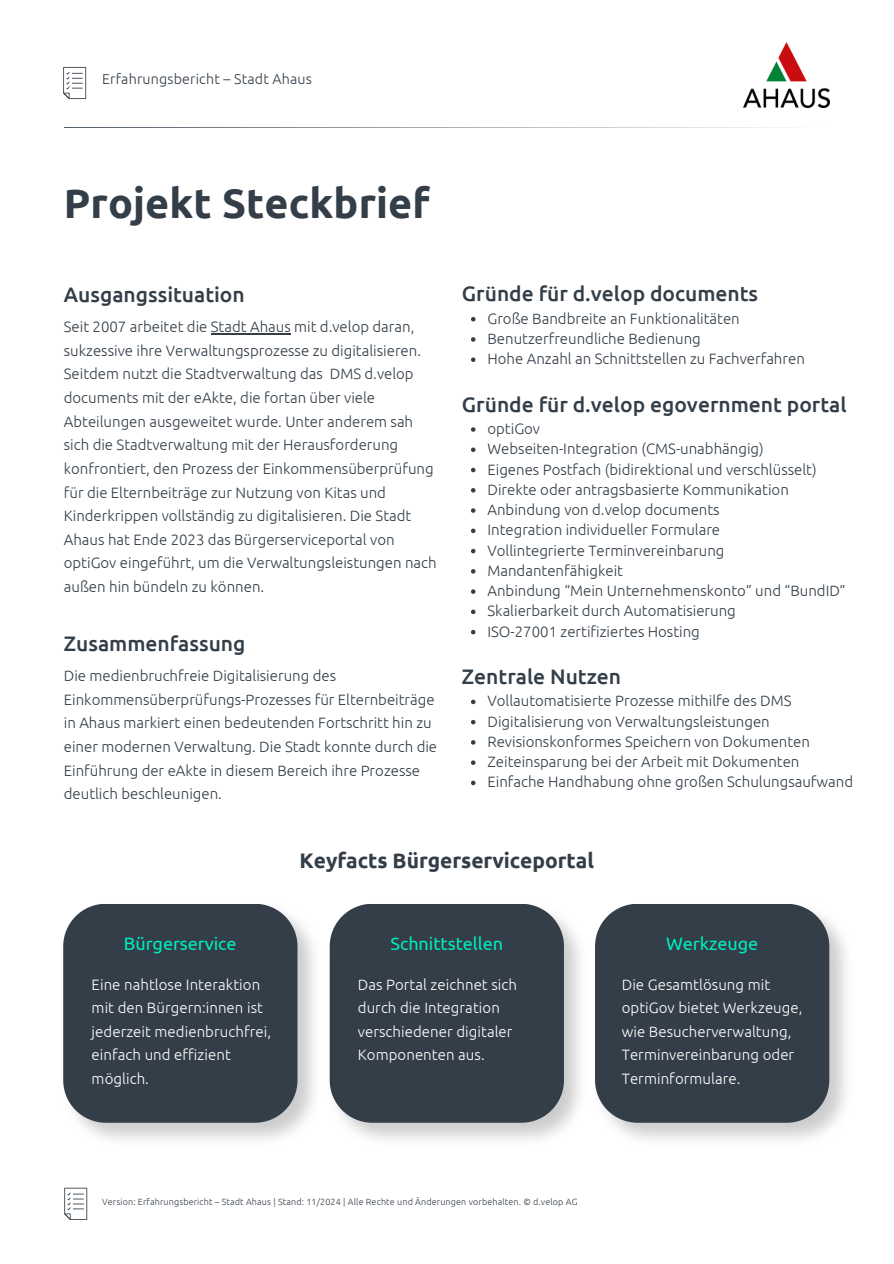
<style>
.page{position:relative;width:894px;height:1264px;background:#fff}
.page>*{position:absolute;margin:0;border:0;box-sizing:border-box;transform-origin:0 0}
.t1{font:700 41.25px "Ubuntu";letter-spacing:.005em;color:#333e48}
.t2{font:500 21px "Ubuntu";color:#333e48}
.t3{font:700 21px "Ubuntu";letter-spacing:-.005em;color:#333e48}
.t4{font:18px "Ubuntu";letter-spacing:-.005em;color:#00ecbc}
.t5{font:300 15px/23.7px "Ubuntu";color:#333e48}
.t6{font:300 15px/23.7px "Ubuntu";letter-spacing:.005em;color:#fff}
.t7{font:300 14.25px "Ubuntu";letter-spacing:.015em;color:#333e48}
.t8{font:300 9px "Ubuntu";letter-spacing:.015em;color:#333e48}
</style>
<div class="page">
<svg style="left:64px;top:127px;width:718px;height:1px"></svg>
<img style="left:63px;top:912px;width:251px;height:228px">
<div style="left:63px;top:903px;width:234px;height:219px;background:#333e48;border-radius:43px"></div>
<img style="left:332px;top:913px;width:248px;height:227px">
<img style="left:595px;top:912px;width:251px;height:228px">
<div style="left:329px;top:903px;width:235px;height:219px;background:#333e48;border-radius:43px"></div>
<div style="left:595px;top:903px;width:234px;height:219px;background:#333e48;border-radius:43px"></div>
<svg style="left:63px;top:67px;width:23px;height:32px"></svg>
<svg style="left:64px;top:1187px;width:23px;height:32px"></svg>
<img style="left:743px;top:43px;width:85px;height:64px">
<hr style="left:211px;top:333px;width:80px;height:1px;background:#333e48">
<svg style="left:471px;top:317px;width:4px;height:4px"></svg>
<svg style="left:471px;top:337px;width:4px;height:5px"></svg>
<svg style="left:471px;top:357px;width:4px;height:5px"></svg>
<svg style="left:471px;top:427px;width:4px;height:5px"></svg>
<svg style="left:471px;top:447px;width:4px;height:5px"></svg>
<svg style="left:471px;top:468px;width:4px;height:4px"></svg>
<svg style="left:471px;top:488px;width:4px;height:4px"></svg>
<svg style="left:471px;top:508px;width:4px;height:5px"></svg>
<svg style="left:471px;top:528px;width:4px;height:5px"></svg>
<svg style="left:471px;top:549px;width:4px;height:4px"></svg>
<svg style="left:471px;top:569px;width:4px;height:4px"></svg>
<svg style="left:471px;top:589px;width:4px;height:5px"></svg>
<svg style="left:471px;top:609px;width:4px;height:5px"></svg>
<svg style="left:471px;top:630px;width:4px;height:4px"></svg>
<svg style="left:471px;top:699px;width:4px;height:5px"></svg>
<svg style="left:471px;top:720px;width:4px;height:4px"></svg>
<svg style="left:471px;top:740px;width:4px;height:4px"></svg>
<svg style="left:471px;top:760px;width:4px;height:5px"></svg>
<svg style="left:471px;top:780px;width:4px;height:5px"></svg>
<h4 class="t7" style="left:102px;top:70px;width:211px">Erfahrungsbericht – Stadt Ahaus</h4>
<p class="t1" style="left:64px;top:180px;width:367px">Projekt Steckbrief</p>
<p class="t2" style="left:64px;top:282px;width:182px">Ausgangssituation</p>
<p class="t5" style="left:64px;top:314px;width:374px">Seit 2007 arbeitet die Stadt Ahaus mit d.velop daran, sukzessive ihre Verwaltungsprozesse zu digitalisieren.<br>Seitdem nutzt die Stadtverwaltung das DMS d.velop documents mit der eAkte, die fortan über viele Abteilungen ausgeweitet wurde. Unter anderem sah sich die Stadtverwaltung mit der Herausforderung konfrontiert, den Prozess der Einkommensüberprüfung für die Elternbeiträge zur Nutzung von Kitas und Kinderkrippen vollständig zu digitalisieren. Die Stadt Ahaus hat Ende 2023 das Bürgerserviceportal von optiGov eingeführt, um die Verwaltungsleistungen nach außen hin bündeln zu können.</p>
<h2 class="t2" style="left:64px;top:631px;width:183px">Zusammenfassung</h2>
<h2 class="t5" style="left:64px;top:663px;width:375px">Die medienbruchfreie Digitalisierung des Einkommensüberprüfungs-Prozesses für Elternbeiträge in Ahaus markiert einen bedeutenden Fortschritt hin zu einer modernen Verwaltung. Die Stadt konnte durch die Einführung der eAkte in diesem Bereich ihre Prozesse deutlich beschleunigen.</h2>
<p class="t2" style="left:462px;top:281px;width:297px">Gründe für d.velop documents</p>
<p class="t5" style="left:487px;top:306px;width:254px">Große Bandbreite an Funktionalitäten</p>
<p class="t5" style="left:487px;top:326px;width:215px">Benutzerfreundliche Bedienung</p>
<p class="t5" style="left:487px;top:347px;width:319px">Hohe Anzahl an Schnittstellen zu Fachverfahren</p>
<p class="t2" style="left:462px;top:392px;width:386px">Gründe für d.velop egovernment portal</p>
<p class="t5" style="left:487px;top:416px;width:54px">optiGov</p>
<p class="t5" style="left:487px;top:437px;width:278px">Webseiten-Integration (CMS-unabhängig)</p>
<p class="t5" style="left:487px;top:457px;width:330px">Eigenes Postfach (bidirektional und verschlüsselt)</p>
<p class="t5" style="left:487px;top:477px;width:303px">Direkte oder antragsbasierte Kommunikation</p>
<p class="t5" style="left:487px;top:497px;width:234px">Anbindung von d.velop documents</p>
<p class="t5" style="left:487px;top:518px;width:234px">Integration individueller Formulare</p>
<h2 class="t5" style="left:487px;top:538px;width:238px">Vollintegrierte Terminvereinbarung</h2>
<p class="t5" style="left:487px;top:558px;width:137px">Mandantenfähigkeit</p>
<p class="t5" style="left:487px;top:578px;width:360px">Anbindung “Mein Unternehmenskonto” und “BundID”</p>
<p class="t5" style="left:487px;top:599px;width:250px">Skalierbarkeit durch Automatisierung</p>
<p class="t5" style="left:487px;top:619px;width:214px">ISO-27001 zertifiziertes Hosting</p>
<p class="t2" style="left:462px;top:664px;width:161px">Zentrale Nutzen</p>
<h2 class="t5" style="left:487px;top:689px;width:305px">Vollautomatisierte Prozesse mithilfe des DMS</h2>
<p class="t5" style="left:487px;top:709px;width:284px">Digitalisierung von Verwaltungsleistungen</p>
<h3 class="t5" style="left:487px;top:729px;width:324px">Revisionskonformes Speichern von Dokumenten</h3>
<h4 class="t5" style="left:487px;top:749px;width:313px">Zeiteinsparung bei der Arbeit mit Dokumenten</h4>
<p class="t5" style="left:487px;top:770px;width:367px">Einfache Handhabung ohne großen Schulungsaufwand</p>
<h2 class="t3" style="left:299px;top:848px;width:296px">Keyfacts Bürgerserviceportal</h2>
<h3 class="t4" style="left:124px;top:933px;width:114px">Bürgerservice</h3>
<h4 class="t4" style="left:390px;top:933px;width:114px">Schnittstellen</h4>
<p class="t4" style="left:666px;top:933px;width:94px">Werkzeuge</p>
<h3 class="t6" style="left:92px;top:972px;width:181px">Eine nahtlose Interaktion mit den Bürgern:innen ist jederzeit medienbruchfrei, einfach und effizient möglich.</h3>
<h4 class="t6" style="left:358px;top:972px;width:160px">Das Portal zeichnet sich durch die Integration verschiedener digitaler<br>Komponenten aus.</h4>
<p class="t6" style="left:621px;top:972px;width:182px">Die Gesamtlösung mit optiGov bietet Werkzeuge, wie Besucherverwaltung,<br>Terminvereinbarung oder<br>Terminformulare.</p>
<p class="t8" style="left:102px;top:1196px;width:477px">Version: Erfahrungsbericht – Stadt Ahaus | Stand: 11/2024 | Alle Rechte und Änderungen vorbehalten. © d.velop AG</p>
</div>
